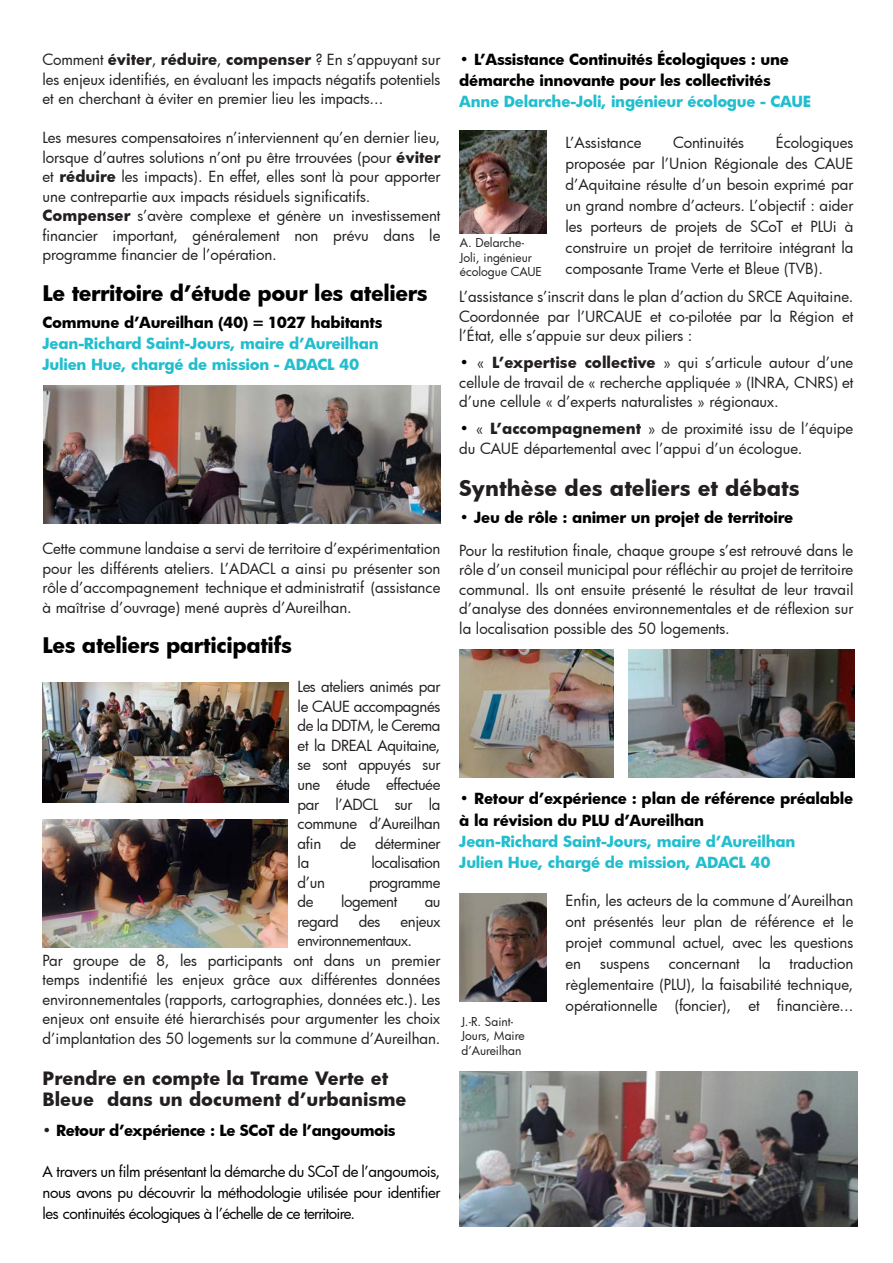
<style>
.page{position:relative;width:893px;height:1263px;background:#fff}
.page>*{position:absolute;margin:0;border:0;box-sizing:border-box;transform-origin:0 0}
.t1{font:700 21px "Futura";letter-spacing:-.02em;color:#000}
.t2{font:700 21px "Futura";color:#231f20}
.t3{font:700 18px/21.6px "Futura";color:#231f20}
.t4{font:15px/19.5px "Futura";letter-spacing:-.005em;color:#231f20;text-align:justify}
.t5{font:700 15px/21px "Futura";letter-spacing:-.02em;color:#000}
.t6{font:700 15px "Futura";letter-spacing:-.02em;color:#21bece}
.t7{font:15px/21px "Futura";letter-spacing:-.04em;color:#000;text-align:justify}
.t8{font:15px "Futura";letter-spacing:-.025em;color:#231f20}
.t9{font:15px/19.5px "Futura";letter-spacing:-.03em;color:#231f20}
.t10{font:12px/14.4px "Futura";color:#231f20}
.s1{font-weight:700}
.s2{font-weight:400;color:#231f20}
.s3{font-weight:700;color:#000}
</style>
<div class="page">
<img style="left:43px;top:683px;width:245px;height:120px">
<img style="left:44px;top:386px;width:397px;height:138px">
<img style="left:459px;top:1071px;width:398px;height:156px">
<img style="left:629px;top:649px;width:225px;height:128px">
<img style="left:43px;top:820px;width:244px;height:127px">
<img style="left:460px;top:893px;width:87px;height:109px">
<img style="left:460px;top:649px;width:153px;height:128px">
<img style="left:459px;top:131px;width:87px;height:103px">
<p class="t4" style="left:43px;top:50px;width:399px">Comment <span class="s1">éviter</span>, <span class="s1">réduire</span>, <span class="s1">compenser</span> ? En s’appuyant sur les enjeux identifiés, en évaluant les impacts négatifs potentiels et en cherchant à éviter en premier lieu les impacts...</p>
<p class="t4" style="left:43px;top:128px;width:399px">Les mesures compensatoires n’interviennent qu’en dernier lieu,</p>
<p class="t4" style="left:43px;top:147px;width:399px">lorsque d’autres solutions n’ont pu être trrouvées (pour <span class="s1">éviter </span>et <span class="s1">réduire</span> les impacts). En effet, elles sont là pour apporter une contrepartie aux impacts résiduels significatifs.</p>
<p class="t4" style="left:43px;top:206px;width:399px"><span class="s1">Compenser</span> s’avère complexe et génère un investissement financier important, généralement non prévu dans le programme financier de l’opération.</p>
<p class="t1" style="left:43px;top:278px;width:386px">Le territoire d’étude pour les ateliers</p>
<p class="t5" style="left:43px;top:311px;width:341px">Commune d’Aureilhan (40) = 1027 habitants</p>
<p class="t6" style="left:43px;top:333px;width:338px">Jean-Richard Saint-Jours, maire d’Aureilhan</p>
<p class="t6" style="left:43px;top:354px;width:318px">Julien Hue, chargé de mission - ADACL 40</p>
<p class="t4" style="left:43px;top:539px;width:399px">Cette commune landaise a servi de territoire d’expérimentation pour les différents ateliers. L’ADACL a ainsi pu présenter son rôle d’accompagnement technique et administratif (assistance à maîtrise d’ouvrage) mené auprès d’Aureilhan.</p>
<p class="t1" style="left:43px;top:631px;width:251px">Les ateliers participatifs</p>
<p class="t4" style="left:298px;top:677px;width:144px">Les ateliers animés par le CAUE accompagnés de la DDTM, le Cerema et la DREAL Aquitaine, se sont appuyés sur une étude effectuée par l’ADCL sur la commune d’Aureilhan afin</p>
<p class="t4" style="left:340px;top:833px;width:18px">de</p>
<p class="t8" style="left:375px;top:833px;width:67px">déterminer</p>
<p class="t4" style="left:298px;top:852px;width:13px">la</p>
<p class="t8" style="left:371px;top:852px;width:70px">localisation</p>
<p class="t4" style="left:298px;top:872px;width:29px">d’un</p>
<p class="t8" style="left:369px;top:872px;width:73px">programme</p>
<p class="t4" style="left:298px;top:891px;width:18px">de</p>
<p class="t8" style="left:341px;top:891px;width:58px">logement</p>
<p class="t4" style="left:425px;top:891px;width:17px">au</p>
<p class="t4" style="left:298px;top:911px;width:43px">regard</p>
<p class="t4" style="left:359px;top:911px;width:23px">des</p>
<p class="t9" style="left:298px;top:911px;width:144px;text-indent:103px">enjeux environnementaux.</p>
<p class="t4" style="left:43px;top:950px;width:399px">Par groupe de 8, les participants ont dans un premier temps indentifié les enjeux grâce aux différentes données environnementales (rapports, cartographies, données etc.). Les enjeux ont ensuite été hierarchisés pour argumenter les choix d’implantation des 50 logements sur la commune d’Aureilhan.</p>
<p class="t3" style="left:43px;top:1066px;width:366px">Prendre en compte la Trame Verte et<br>Bleue dans un document d’urbanisme</p>
<p class="t5" style="left:43px;top:1120px;width:354px"><span class="s2">•</span> Retour d’expérience : Le SCoT de l’angoumois</p>
<p class="t7" style="left:43px;top:1160px;width:399px">A travers un film présentant la démarche du SCoT de l’angoumois, nous avons pu découvrir la méthodologie utilisée pour identifier les continuités écologiques à l’échelle de ce territoire.</p>
<p class="t5" style="left:459px;top:49px;width:331px">• L’Assistance Continuités Écologiques : une démarche innovante pour les collectivités</p>
<p class="t6" style="left:459px;top:91px;width:353px">Anne Delarche-Joli, ingénieur écologue - CAUE</p>
<p class="t4" style="left:566px;top:132px;width:78px">L’Assistance</p>
<p class="t4" style="left:673px;top:132px;width:73px">Continuités</p>
<p class="t4" style="left:566px;top:132px;width:289px;line-height:21px;text-indent:210px">Écologiques proposée par l’Union Régionale des CAUE d’Aquitaine résulte d’un besoin exprimé par un grand nombre d’acteurs. L’objectif : aider les porteurs de projets de SCoT et PLUi à construire un projet de territoire intégrant la composante Trame Verte et Bleue (TVB).</p>
<p class="t4" style="left:459px;top:287px;width:396px">L’assistance s’inscrit dans le plan d’action du SRCE Aquitaine.</p>
<p class="t4" style="left:459px;top:306px;width:396px">Coordonnée par l’URCAUE et co-pilotée par la Région et l’État, elle s’appuie sur deux piliers :</p>
<p class="t4" style="left:459px;top:353px;width:396px"><span class="s3">•</span> « <span class="s1">L’expertise collective</span> » qui s’articule autour d’une cellule de travail de « recherche appliquée » (INRA, CNRS) et d’une cellule « d’experts naturalistes » régionaux.</p>
<p class="t4" style="left:459px;top:419px;width:396px"><span class="s3">•</span> « <span class="s1">L’accompagnement</span> » de proximité issu de l’équipe du CAUE départemental avec l’appui d’un écologue.</p>
<p class="t2" style="left:459px;top:473px;width:342px">Synthèse des ateliers et débats</p>
<p class="t5" style="left:459px;top:506px;width:336px">• Jeu de rôle : animer un projet de territoire</p>
<p class="t4" style="left:459px;top:540px;width:396px">Pour la restitution finale, chaque groupe s’est retrouvé dans le rôle d’un conseil municipal pour réfléchir au projet de territoire communal. Ils ont ensuite présenté le résultat de leur travail d’analyse des données environnementales et de réflexion sur la localisation possible des 50 logements.</p>
<p class="t10" style="left:460px;top:235px;width:84px">A. Delarche-<br>Joli, ingénieur écologue CAUE</p>
<p class="t5" style="left:459px;top:786px;width:396px;line-height:22.5px">• Retour d’expérience : plan de référence préalable à la révision du PLU d’Aureilhan</p>
<p class="t6" style="left:459px;top:831px;width:338px">Jean-Richard Saint-Jours, maire d’Aureilhan</p>
<p class="t6" style="left:459px;top:852px;width:313px">Julien Hue, chargé de mission, ADACL 40</p>
<p class="t4" style="left:566px;top:889px;width:289px;line-height:21px">Enfin, les acteurs de la commune d’Aureilhan ont présentés leur plan de référence et le projet communal actuel, avec les questions en</p>
<p class="t4" style="left:566px;top:952px;width:289px;line-height:21px;text-indent:224px">traduction règlementaire (PLU), la faisabilité technique, opérationnelle (foncier), et financière...</p>
<p class="t4" style="left:600px;top:953px;width:51px">suspens</p>
<p class="t4" style="left:669px;top:953px;width:73px">concernant</p>
<p class="t4" style="left:759px;top:953px;width:14px">la</p>
<p class="t10" style="left:461px;top:1014px;width:65px">J.-R. Saint-<br>Jours, Maire d’Aureilhan</p>
</div>
